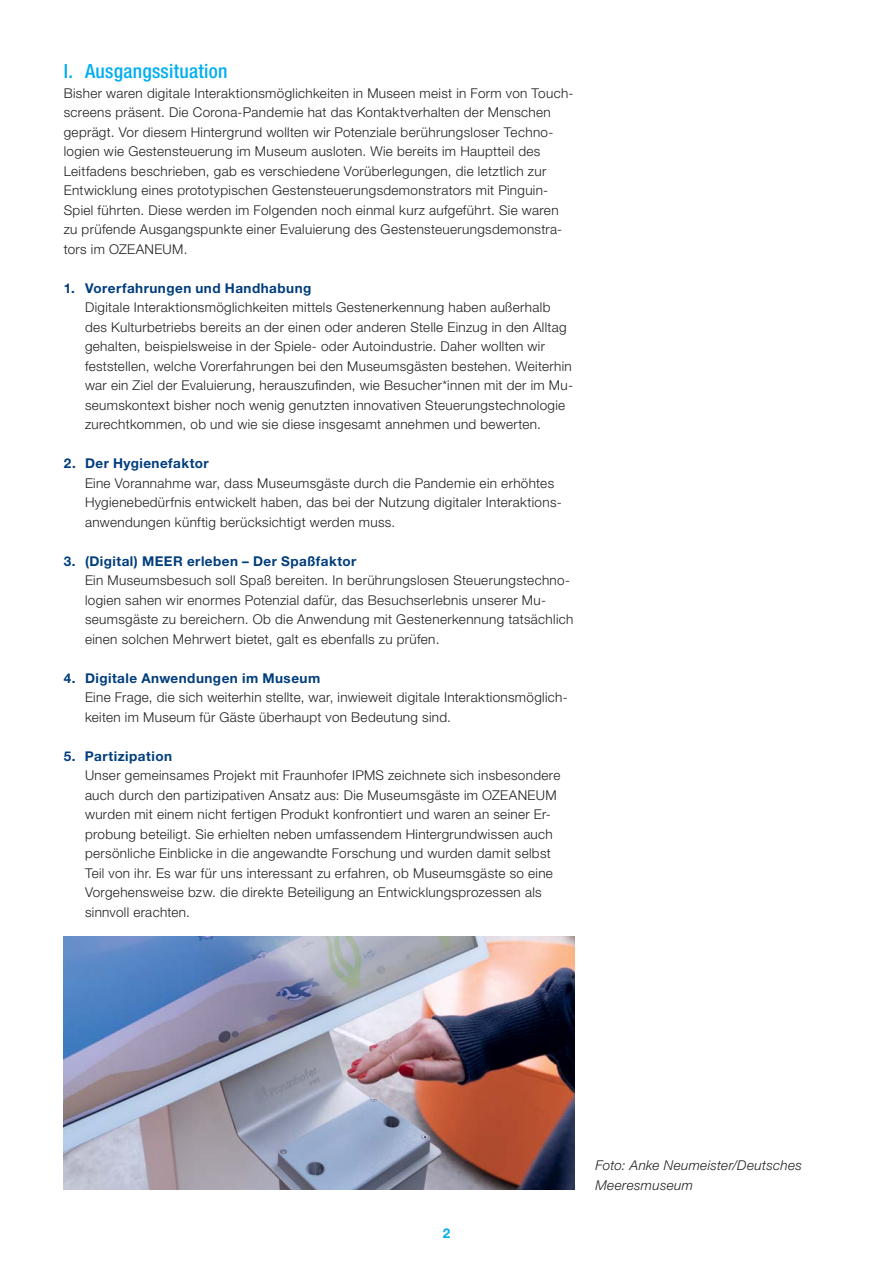
<style>
.page{position:relative;width:893px;height:1263px;background:#fff}
.page>*{position:absolute;margin:0;border:0;box-sizing:border-box;transform-origin:0 0}
.t1{font:500 condensed 19.5px "Helvetica Neue LT Pro";letter-spacing:.015em;color:#00aeef}
.t2{font:300 13.5px/19.5px "Helvetica Neue LT Pro";letter-spacing:.025em;color:#231f20}
.t3{font:700 13.5px "Helvetica Neue LT Pro";letter-spacing:.035em;color:#003d7d}
.t4{font:italic 300 13.5px/19.5px "Helvetica Neue LT Pro";letter-spacing:.025em;color:#231f20}
.t5{font:700 13.5px "Helvetica Neue LT Pro";color:#00aeef}
</style>
<div class="page">
<img style="left:64px;top:936px;width:510px;height:254px">
<h1 class="t1" style="left:64px;top:64px;width:165px">I. Ausgangssituation</h1>
<p class="t2" style="left:64px;top:85px;width:511px">Bisher waren digitale Interaktionsmöglichkeiten in Museen meist in Form von Touch&shy;screens präsent. Die Corona-Pandemie hat das Kontaktverhalten der Menschen geprägt. Vor diesem Hintergrund wollten wir Potenziale berührungsloser Techno&shy;logien wie Gestensteuerung im Museum ausloten. Wie bereits im Hauptteil des Leitfadens beschrieben, gab es verschiedene Vorüberlegungen, die letztlich zur Entwicklung eines prototypischen Gestensteuerungsdemonstrators mit Pinguin-Spiel führten. Diese werden im Folgenden noch einmal kurz aufgeführt. Sie waren zu prüfende Ausgangspunkte einer Evaluierung des Gestensteuerungsdemonstra&shy;tors im OZEANEUM.</p>
<p class="t3" style="left:64px;top:283px;width:249px">1. Vorerfahrungen und Handhabung</p>
<p class="t2" style="left:85px;top:299px;width:489px">Digitale Interaktionsmöglichkeiten mittels Gestenerkennung haben außerhalb des Kulturbetriebs bereits an der einen oder anderen Stelle Einzug in den Alltag gehalten, beispielsweise in der Spiele- oder Autoindustrie. Daher wollten wir feststellen, welche Vorerfahrungen bei den Museumsgästen bestehen. Weiterhin war ein Ziel der Evaluierung, herauszufinden, wie Besucher*innen mit der im Mu&shy;seumskontext bisher noch wenig genutzten innovativen Steuerungstechnologie zurechtkommen, ob und wie sie diese insgesamt annehmen und bewerten.</p>
<p class="t3" style="left:64px;top:458px;width:147px">2. Der Hygienefaktor</p>
<p class="t2" style="left:85px;top:475px;width:478px">Eine Vorannahme war, dass Museumsgäste durch die Pandemie ein erhöhtes<br>Hygienebedürfnis entwickelt haben, das bei der Nutzung digitaler Interaktions&shy;anwendungen künftig berücksichtigt werden muss.</p>
<p class="t3" style="left:64px;top:556px;width:294px">3. (Digital) MEER erleben – Der Spaßfaktor</p>
<p class="t2" style="left:85px;top:572px;width:490px">Ein Museumsbesuch soll Spaß bereiten. In berührungslosen Steuerungstechno&shy;logien sahen wir enormes Potenzial dafür, das Besuchserlebnis unserer Mu&shy;seumsgäste zu bereichern. Ob die Anwendung mit Gestenerkennung tatsächlich einen solchen Mehrwert bietet, galt es ebenfalls zu prüfen.</p>
<p class="t3" style="left:64px;top:673px;width:258px">4. Digitale Anwendungen im Museum</p>
<p class="t2" style="left:85px;top:689px;width:484px">Eine Frage, die sich weiterhin stellte, war, inwieweit digitale Interaktionsmöglich&shy;keiten im Museum für Gäste überhaupt von Bedeutung sind.</p>
<p class="t3" style="left:64px;top:751px;width:110px">5. Partizipation</p>
<p class="t2" style="left:85px;top:767px;width:477px">Unser gemeinsames Projekt mit Fraunhofer IPMS zeichnete sich insbesondere auch durch den partizipativen Ansatz aus: Die Museumsgäste im OZEANEUM wurden mit einem nicht fertigen Produkt konfrontiert und waren an seiner Er&shy;probung beteiligt. Sie erhielten neben umfassendem Hintergrundwissen auch persönliche Einblicke in die angewandte Forschung und wurden damit selbst Teil von ihr. Es war für uns interessant zu erfahren, ob Museumsgäste so eine Vorgehensweise bzw. die direkte Beteiligung an Entwicklungsprozessen als sinnvoll erachten.</p>
<p class="t5" style="left:443px;top:1229px;width:9px">2</p>
<p class="t4" style="left:595px;top:1157px;width:208px">Foto: Anke Neumeister/Deutsches<br>Meeresmuseum</p>
</div>
